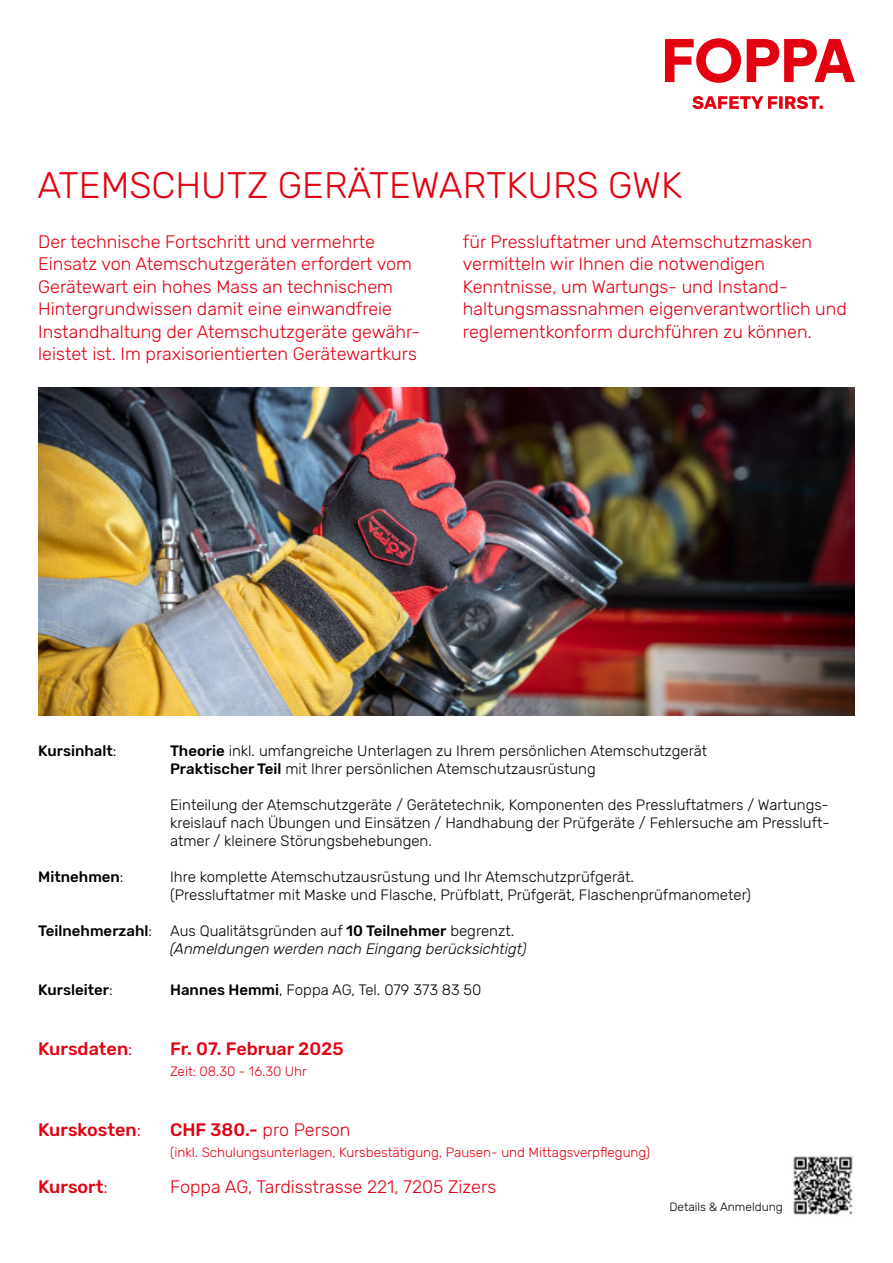
<style>
.page{position:relative;width:893px;height:1263px;background:#fff}
.page>*{position:absolute;margin:0;border:0;box-sizing:border-box;transform-origin:0 0}
.t1{font:300 36.75px "Rubik";color:#e30010}
.t2{font:300 18px/22.5px "Rubik";color:#e30010}
.t3{font:500 18px "Rubik";color:#e30010}
.t4{font:500 18px "Rubik";color:#e30513}
.t5{font:300 15px/18px "Rubik";color:#000}
.t6{font:italic 300 15px/18px "Rubik";color:#000}
.t7{font:500 15px "Rubik";color:#000}
.t8{font:300 13.5px "Rubik";color:#e30010}
.t9{font:300 12px "Rubik";color:#000}
.s1{font-weight:300}
.s2{font-weight:500}
.s3{font-weight:500;font-style:normal}
.s4{font-style:normal}
</style>
<div class="page">
<img style="left:38px;top:387px;width:817px;height:329px">
<svg style="left:665px;top:38px;width:190px;height:45px"></svg>
<svg style="left:693px;top:96px;width:130px;height:13px"></svg>
<img style="left:793px;top:1156px;width:60px;height:59px">
<h1 class="t1" style="left:37px;top:164px;width:646px">ATEMSCHUTZ GERÄTEWARTKURS GWK</h1>
<p class="t2" style="left:38px;top:230px;width:383px">Der technische Fortschritt und vermehrte Einsatz von Atemschutzgeräten erfordert vom Gerätewart ein hohes Mass an technischem Hintergrundwissen damit eine einwandfreie Instandhaltung der Atemschutzgeräte gewähr&shy;leistet ist. Im praxisorientierten Gerätewartkurs</p>
<p class="t2" style="left:463px;top:230px;width:385px">für Pressluftatmer und Atemschutzmasken vermitteln wir Ihnen die notwendigen Kenntnisse, um Wartungs- und Instand&shy;haltungsmassnahmen eigenverantwortlich und reglementkonform durchführen zu können.</p>
<p class="t7" style="left:38px;top:742px;width:80px">Kursinhalt<span class="s1">:</span></p>
<p class="t5" style="left:170px;top:742px;width:539px"><span class="s2">Theorie</span> inkl. umfangreiche Unterlagen zu Ihrem persönlichen Atemschutzgerät<br><span class="s2">Praktischer Teil</span> mit Ihrer persönlichen Atemschutzausrüstung</p>
<p class="t5" style="left:170px;top:796px;width:661px;text-align:justify">Einteilung der Atemschutzgeräte / Gerätetechnik, Komponenten des Pressluftatmers / Wartungs&shy;kreislauf nach Übungen und Einsätzen / Handhabung der Prüfgeräte / Fehlersuche am Pressluft&shy;atmer / kleinere Störungsbehebungen.</p>
<p class="t7" style="left:38px;top:868px;width:87px">Mitnehmen<span class="s1">:</span></p>
<p class="t5" style="left:170px;top:868px;width:582px">Ihre komplette Atemschutzausrüstung und Ihr Atemschutzprüfgerät.<br>(Pressluftatmer mit Maske und Flasche, Prüfblatt, Prüfgerät, Flaschenprüfmanometer)</p>
<p class="t6" style="left:170px;top:922px;width:358px;text-indent:-132px"><span class="s3">Teilnehmerzahl</span><span class="s4">: Aus Qualitätsgründen auf</span> <span class="s3">10 Teilnehmer</span> <span class="s4">begrenzt. </span>(Anmeldungen werden nach Eingang berücksichtigt)</p>
<p class="t7" style="left:38px;top:980px;width:76px">Kursleiter<span class="s1">:</span></p>
<p class="t5" style="left:170px;top:980px;width:313px"><span class="s2">Hannes Hemmi</span>, Foppa AG, Tel. 079 373 83 50</p>
<p class="t3" style="left:38px;top:1038px;width:96px">Kursdaten<span class="s1">:</span></p>
<p class="t4" style="left:170px;top:1038px;width:175px">Fr. 07. Februar 2025</p>
<p class="t8" style="left:170px;top:1063px;width:138px">Zeit: 08.30 - 16.30 Uhr</p>
<p class="t3" style="left:38px;top:1119px;width:104px">Kurskosten<span class="s1">:</span></p>
<p class="t2" style="left:170px;top:1118px;width:182px"><span class="s2">CHF 380.-</span> pro Person</p>
<p class="t8" style="left:170px;top:1144px;width:482px">(inkl. Schulungsunterlagen, Kursbestätigung, Pausen- und Mittagsverpflegung)</p>
<p class="t3" style="left:38px;top:1176px;width:71px">Kursort<span class="s1">:</span></p>
<p class="t2" style="left:170px;top:1175px;width:328px">Foppa AG, Tardisstrasse 221, 7205 Zizers</p>
<p class="t9" style="left:669px;top:1199px;width:115px">Details &amp; Anmeldung</p>
</div>
